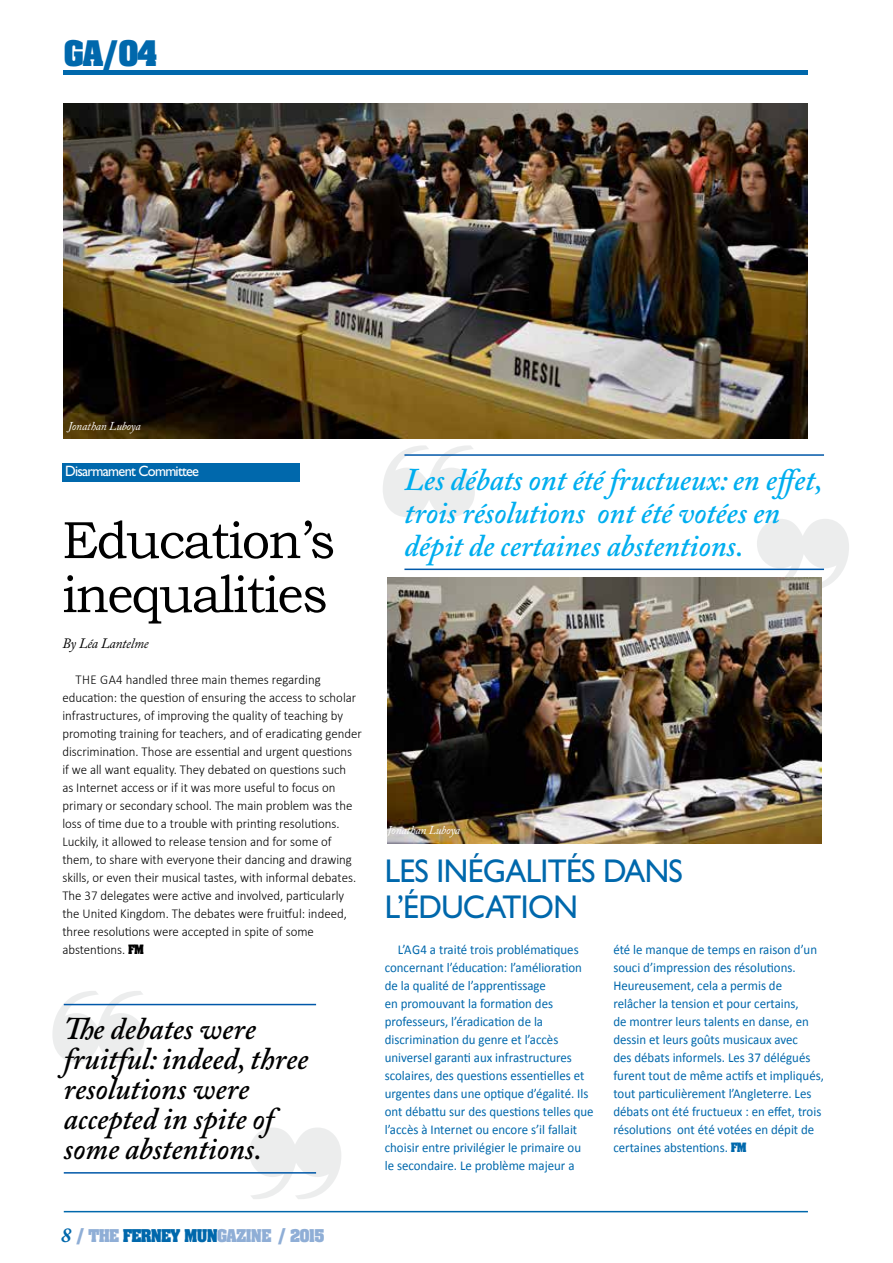
<style>
.page{position:relative;width:893px;height:1263px;background:#fff}
.page>*{position:absolute;margin:0;border:0;box-sizing:border-box;transform-origin:0 0}
.t1{font:52.5px/54px "Bookman Old Style";letter-spacing:-.03em;color:#000;scale:.95 1}
.t2{font:33px/36px "Gill Sans Std";letter-spacing:-.02em;color:#0068ac;scale:.95 1}
.t3{font:italic 600 31.5px/33px "Adobe Caslon Pro";color:#00aeef;scale:.95 1}
.t4{font:italic 600 31.5px/30px "Adobe Caslon Pro";color:#000;scale:.95 1}
.t5{font:700 30px "Aachen Std";color:#0068ac;scale:.95 1}
.t6{font:700 15px "Aachen Std";letter-spacing:-.05em;color:#8faed6;scale:.95 1}
.t7{font:15px "Gill Sans Std";letter-spacing:-.05em;color:#fff;scale:.95 1}
.t8{font:italic 14.25px "Adobe Caslon Pro";letter-spacing:-.01em;color:#000;scale:.95 1}
.t9{font:13.5px/18px "Calibri";color:#0068ac;scale:.95 1}
.t10{font:300 13.5px/18px "Calibri";color:#000;scale:.95 1}
.t11{font:italic 12px "Adobe Caslon Pro";letter-spacing:-.01em;color:#fff;scale:.95 1}
.s1{font-family:"Aachen Std";font-weight:700;font-size:10.95px}
.s2{font-family:"Garamond Premr Pro Smbd It Capt";font-weight:400;font-size:22.5px;color:#0068ac}
.s3{color:#0068ac}
</style>
<div class="page">
<hr style="left:64px;top:1211px;width:744px;height:1px;background:#0068ac">
<hr style="left:64px;top:71px;width:744px;height:4px;background:#0068ac">
<svg style="left:52px;top:991px;width:93px;height:71px"></svg>
<svg style="left:383px;top:445px;width:92px;height:72px"></svg>
<svg style="left:249px;top:1128px;width:92px;height:71px"></svg>
<svg style="left:757px;top:519px;width:92px;height:71px"></svg>
<hr style="left:64px;top:1004px;width:252px;height:1px;background:#0058a9">
<hr style="left:64px;top:1172px;width:252px;height:1px;background:#0058a9">
<div style="left:62px;top:463px;width:238px;height:18px;background:#0068ac"></div>
<img style="left:387px;top:577px;width:434px;height:267px">
<img style="left:64px;top:104px;width:744px;height:334px">
<hr style="left:404px;top:454px;width:420px;height:2px;background:#0058a9">
<hr style="left:404px;top:569px;width:420px;height:1px;background:#0058a9">
<h3 class="t5" style="left:64px;top:31px;width:100px">GA/04</h3>
<p class="t11" style="left:68px;top:419px;width:78px">Jonathan Luboya</p>
<p class="t7" style="left:65px;top:462px;width:143px">Disarmament Committee</p>
<h1 class="t1" style="left:62px;top:513px;width:289px">Education’s inequalities</h1>
<p class="t8" style="left:62px;top:635px;width:92px">By Léa Lantelme</p>
<p class="t10" style="left:62px;top:670px;width:317px;text-indent:13px">THE GA4 handled three main themes regarding education: the question of ensuring the access to scholar infrastructures, of improving the quality of teaching by promoting training for teachers, and of eradicating gender discrimination. Those are essential and urgent questions if we all want equality. They debated on questions such<br>as Internet access or if it was more useful to focus on primary or secondary school. The main problem was the loss of time due to a trouble with printing resolutions.<br>Luckily, it allowed to release tension and for some of them, to share with everyone their dancing and drawing skills, or even their musical tastes, with informal debates.<br>The 37 delegates were active and involved, particularly the United Kingdom. The debates were fruitful: indeed, three resolutions were accepted in spite of some abstentions. <span class="s1">FM</span></p>
<h3 class="t4" style="left:64px;top:1013px;width:259px">The debates were fruitful: indeed, three resolutions were accepted in spite of some abstentions.</h3>
<p class="t6" style="left:61px;top:1225px;width:279px"><span class="s2">8</span> / THE <span class="s3">FERNEY MUN</span>GAZINE / 2015</p>
<h3 class="t3" style="left:404px;top:462px;width:441px">Les débats ont été fructueux: en effet, trois résolutions ont été votées en dépit de certaines abstentions.</h3>
<p class="t11" style="left:387px;top:823px;width:78px">Jonathan Luboya</p>
<h2 class="t2" style="left:385px;top:853px;width:315px">LES INÉGALITÉS DANS<br>L’ÉDUCATION</h2>
<p class="t9" style="left:385px;top:941px;width:221px;text-indent:13px">L’AG4 a traité trois problématiques concernant l’éducation: l’amélioration de la qualité de l’apprentissage<br>en promouvant la formation des professeurs, l’éradication de la discrimination du genre et l’accès universel garanti aux infrastructures scolaires, des questions essentielles et urgentes dans une optique d’égalité. Ils ont débattu sur des questions telles que l’accès à Internet ou encore s’il fallait choisir entre privilégier le primaire ou le secondaire. Le problème majeur a</p>
<p class="t9" style="left:613px;top:941px;width:223px">été le manque de temps en raison d’un souci d’impression des résolutions.<br>Heureusement, cela a permis de relâcher la tension et pour certains,<br>de montrer leurs talents en danse, en dessin et leurs goûts musicaux avec<br>des débats informels. Les 37 délégués furent tout de même actifs et impliqués, tout particulièrement l’Angleterre. Les débats ont été fructueux : en effet, trois résolutions ont été votées en dépit de certaines abstentions. <span class="s1">FM</span></p>
</div>
